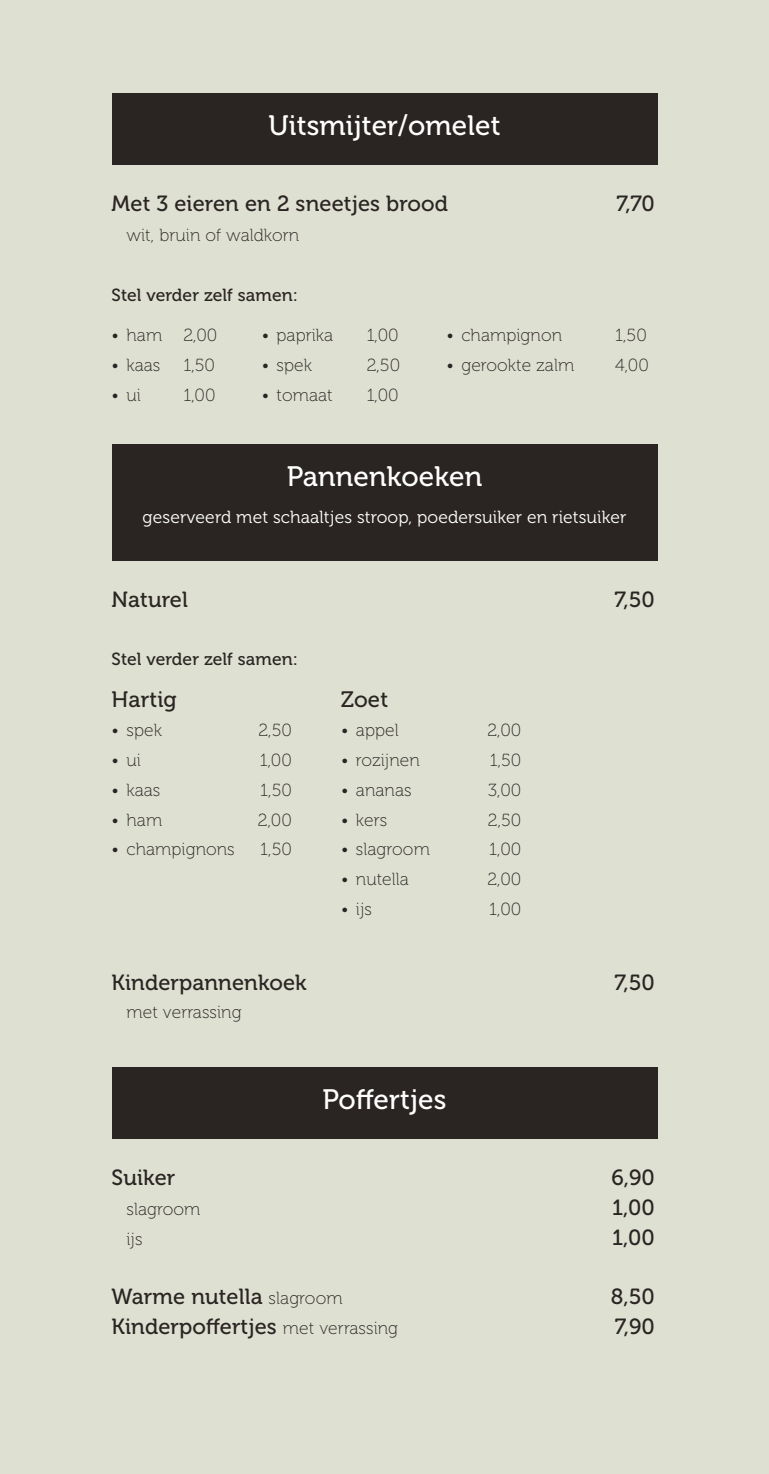
<style>
.page{position:relative;width:769px;height:1474px;background:#fff}
.page>*{position:absolute;margin:0;border:0;box-sizing:border-box;transform-origin:0 0}
.t1{font:28px "Museo 500";letter-spacing:.005em;color:#fff}
.t2{font:22.22px "Museo 500";letter-spacing:.005em;color:#2a2522}
.t3{font:21.88px "Museo 500";letter-spacing:.005em;color:#2a2522}
.t4{font:17.5px "Museo 100";letter-spacing:.005em;color:#2a2522}
.t5{font:17.5px "Museo 300";letter-spacing:.005em;color:#fff}
.t6{font:17.5px "Museo 500";letter-spacing:.005em;color:#2a2522}
.s1{font-family:"Museo 100";font-size:17.5px}
</style>
<div class="page">
<div style="left:0;top:0;width:769px;height:1473px;background:#dee0d2"></div>
<div style="left:112px;top:1067px;width:545px;height:71px;background:#2a2522"></div>
<div style="left:112px;top:93px;width:545px;height:72px;background:#2a2522"></div>
<div style="left:112px;top:444px;width:545px;height:117px;background:#2a2522"></div>
<h1 class="t1" style="left:268px;top:110px;width:234px">Uitsmijter/omelet</h1>
<p class="t3" style="left:112px;top:192px;width:338px">Met 3 eieren en 2 sneetjes brood</p>
<p class="t3" style="left:616px;top:192px;width:40px">7,70</p>
<p class="t4" style="left:126px;top:226px;width:174px">wit, bruin of waldkorn</p>
<p class="t6" style="left:112px;top:285px;width:188px">Stel verder zelf samen:</p>
<p class="t4" style="left:112px;top:326px;width:107px">• ham 2,00</p>
<p class="t4" style="left:112px;top:356px;width:50px">• kaas</p>
<p class="t4" style="left:183px;top:356px;width:33px">1,50</p>
<p class="t4" style="left:112px;top:385px;width:31px">• ui</p>
<p class="t4" style="left:183px;top:385px;width:34px">1,00</p>
<p class="t4" style="left:262px;top:326px;width:73px">• paprika</p>
<p class="t4" style="left:367px;top:326px;width:34px">1,00</p>
<p class="t4" style="left:262px;top:356px;width:52px">• spek</p>
<p class="t4" style="left:367px;top:356px;width:35px">2,50</p>
<p class="t4" style="left:262px;top:385px;width:73px">• tomaat</p>
<p class="t4" style="left:367px;top:385px;width:34px">1,00</p>
<p class="t4" style="left:446px;top:326px;width:117px">• champignon</p>
<p class="t4" style="left:615px;top:326px;width:33px">1,50</p>
<p class="t4" style="left:446px;top:356px;width:129px">• gerookte zalm</p>
<p class="t4" style="left:615px;top:356px;width:35px">4,00</p>
<h1 class="t1" style="left:287px;top:461px;width:197px">Pannenkoeken</h1>
<p class="t5" style="left:143px;top:507px;width:485px">geserveerd met schaaltjes stroop, poedersuiker en rietsuiker</p>
<p class="t3" style="left:112px;top:587px;width:78px">Naturel</p>
<p class="t3" style="left:615px;top:587px;width:42px">7,50</p>
<p class="t6" style="left:112px;top:649px;width:188px">Stel verder zelf samen:</p>
<p class="t2" style="left:112px;top:686px;width:67px">Hartig</p>
<p class="t4" style="left:112px;top:721px;width:52px">• spek</p>
<p class="t4" style="left:258px;top:721px;width:35px">2,50</p>
<p class="t4" style="left:112px;top:750px;width:31px">• ui</p>
<p class="t4" style="left:260px;top:750px;width:34px">1,00</p>
<p class="t4" style="left:112px;top:780px;width:50px">• kaas</p>
<p class="t4" style="left:260px;top:780px;width:33px">1,50</p>
<p class="t4" style="left:112px;top:810px;width:52px">• ham</p>
<p class="t4" style="left:258px;top:810px;width:35px">2,00</p>
<p class="t4" style="left:112px;top:840px;width:125px">• champignons</p>
<p class="t4" style="left:260px;top:840px;width:33px">1,50</p>
<p class="t2" style="left:341px;top:686px;width:49px">Zoet</p>
<p class="t4" style="left:341px;top:721px;width:59px">• appel</p>
<p class="t4" style="left:487px;top:721px;width:35px">2,00</p>
<p class="t4" style="left:341px;top:750px;width:80px">• rozijnen</p>
<p class="t4" style="left:490px;top:750px;width:33px">1,50</p>
<p class="t4" style="left:341px;top:780px;width:72px">• ananas</p>
<p class="t4" style="left:488px;top:780px;width:35px">3,00</p>
<p class="t4" style="left:341px;top:810px;width:48px">• kers</p>
<p class="t4" style="left:488px;top:810px;width:35px">2,50</p>
<p class="t4" style="left:341px;top:840px;width:90px">• slagroom</p>
<p class="t4" style="left:489px;top:840px;width:34px">1,00</p>
<p class="t4" style="left:341px;top:869px;width:69px">• nutella</p>
<p class="t4" style="left:487px;top:869px;width:35px">2,00</p>
<p class="t4" style="left:341px;top:899px;width:32px">• ijs</p>
<p class="t4" style="left:489px;top:899px;width:34px">1,00</p>
<p class="t3" style="left:112px;top:970px;width:197px">Kinderpannenkoek</p>
<p class="t3" style="left:615px;top:970px;width:42px">7,50</p>
<p class="t4" style="left:126px;top:1003px;width:117px">met verrassing</p>
<h1 class="t1" style="left:322px;top:1083px;width:126px">Poffertjes</h1>
<p class="t3" style="left:112px;top:1165px;width:65px">Suiker</p>
<p class="t3" style="left:611px;top:1165px;width:45px">6,90</p>
<p class="t4" style="left:126px;top:1199px;width:75px">slagroom</p>
<p class="t3" style="left:612px;top:1195px;width:44px">1,00</p>
<p class="t4" style="left:126px;top:1229px;width:18px">ijs</p>
<p class="t3" style="left:612px;top:1225px;width:44px">1,00</p>
<p class="t3" style="left:112px;top:1284px;width:232px">Warme nutella <span class="s1">slagroom</span></p>
<p class="t3" style="left:611px;top:1284px;width:46px">8,50</p>
<p class="t3" style="left:112px;top:1314px;width:288px">Kinderpoffertjes <span class="s1">met verrassing</span></p>
<p class="t3" style="left:615px;top:1314px;width:41px">7,90</p>
</div>
